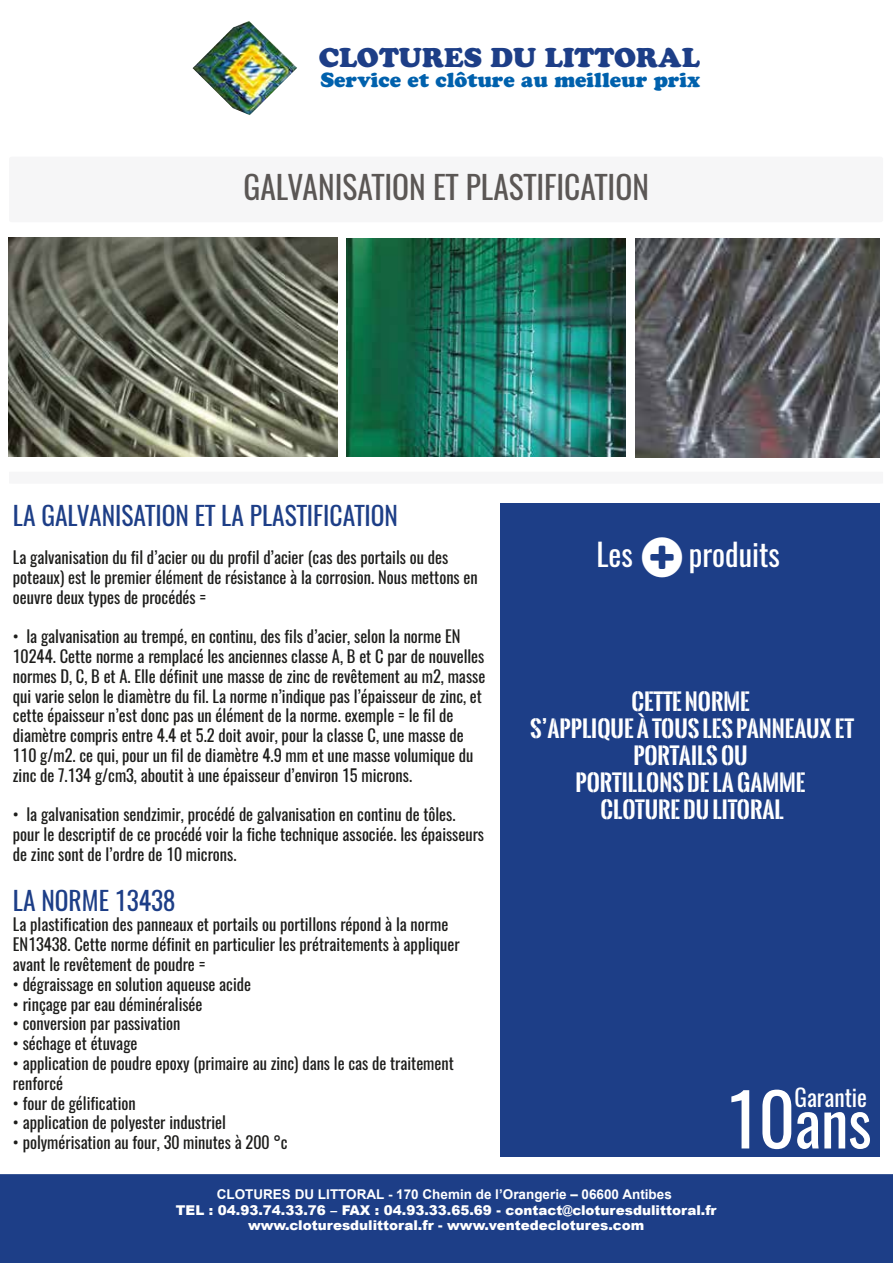
<style>
.page{position:relative;width:893px;height:1263px;background:#fff}
.page>*{position:absolute;margin:0;border:0;box-sizing:border-box;transform-origin:0 0}
.t1{font:62.1px "Oswald";color:#fff}
.t2{font:31.5px "Oswald";color:#5b5755}
.t3{font:30.6px "Oswald";color:#fff}
.t4{font:27px "Cooper Black Std";color:#1d3e87}
.t5{font:25.5px "Oswald";color:#1d3e87}
.t6{font:23.4px "Oswald";color:#fff}
.t7{font:700 22.5px/27px "Oswald Stencil";color:#fff;text-align:center}
.t8{font:20.4px "Cooper Black Std";color:#0061ad}
.t9{font:16.5px/19.8px "Oswald";color:#1d1d1b}
.t10{font:900 13.5px/15.3px "Arial";color:#fff;text-align:center}
.t11{font:700 13.5px "Arial";color:#fff}
.s1{font-size:72px}
</style>
<div class="page">
<div style="left:500px;top:503px;width:379px;height:653px;background:#1d3e87"></div>
<div style="left:9px;top:157px;width:874px;height:65px;background:#f6f6f7;border-radius:3px"></div>
<img style="left:192px;top:21px;width:105px;height:94px">
<div style="left:0;top:1174px;width:893px;height:89px;background:#1d3e87"></div>
<img style="left:9px;top:238px;width:328px;height:218px">
<img style="left:347px;top:239px;width:279px;height:217px">
<img style="left:636px;top:239px;width:243px;height:219px">
<h3 class="t4" style="left:319px;top:41px;width:382px">CLOTURES DU LITTORAL</h3>
<p class="t8" style="left:320px;top:67px;width:381px">Service et clôture au meilleur prix</p>
<h2 class="t2" style="left:244px;top:165px;width:407px">GALVANISATION ET PLASTIFICATION</h2>
<h3 class="t5" style="left:13px;top:498px;width:387px">LA GALVANISATION ET LA PLASTIFICATION</h3>
<p class="t9" style="left:13px;top:547px;width:466px">La galvanisation du fil d’acier ou du profil d’acier (cas des portails ou des poteaux) est le premier élément de résistance à la corrosion. Nous mettons en oeuvre deux types de procédés =</p>
<p class="t9" style="left:13px;top:627px;width:474px">• la galvanisation au trempé, en continu, des fils d’acier, selon la norme EN 10244. Cette norme a remplacé les anciennes classe A, B et C par de nouvelles normes D, C, B et A. Elle définit une masse de zinc de revêtement au m2, masse qui varie selon le diamètre du fil. La norme n’indique pas l’épaisseur de zinc, et cette épaisseur n’est donc pas un élément de la norme. exemple = le fil de diamètre compris entre 4.4 et 5.2 doit avoir, pour la classe C, une masse de 110 g/m2. ce qui, pour un fil de diamètre 4.9 mm et une masse volumique du zinc de 7.134 g/cm3, aboutit à une épaisseur d’environ 15 microns.</p>
<p class="t9" style="left:13px;top:805px;width:473px">• la galvanisation sendzimir, procédé de galvanisation en continu de tôles. pour le descriptif de ce procédé voir la fiche technique associée. les épaisseurs de zinc sont de l’ordre de 10 microns.</p>
<h3 class="t5" style="left:13px;top:883px;width:164px">LA NORME 13438</h3>
<p class="t9" style="left:13px;top:915px;width:448px">La plastification des panneaux et portails ou portillons répond à la norme<br>EN13438. Cette norme définit en particulier les prétraitements à appliquer avant le revêtement de poudre =</p>
<p class="t9" style="left:13px;top:974px;width:240px">• dégraissage en solution aqueuse acide</p>
<p class="t9" style="left:13px;top:994px;width:191px">• rinçage par eau déminéralisée</p>
<p class="t9" style="left:13px;top:1014px;width:169px">• conversion par passivation</p>
<p class="t9" style="left:13px;top:1033px;width:126px">• séchage et étuvage</p>
<p class="t9" style="left:13px;top:1053px;width:442px">• application de poudre epoxy (primaire au zinc) dans le cas de traitement renforcé</p>
<p class="t9" style="left:13px;top:1093px;width:124px">• four de gélification</p>
<p class="t9" style="left:13px;top:1113px;width:215px">• application de polyester industriel</p>
<p class="t9" style="left:13px;top:1132px;width:276px">• polymérisation au four, 30 minutes à 200 °c</p>
<h3 class="t3" style="left:596px;top:533px;width:38px">Les</h3>
<h3 class="t3" style="left:689px;top:533px;width:93px">produits</h3>
<h3 class="t7" style="left:530px;top:688px;width:325px">CETTE NORME<br>S’APPLIQUE À TOUS LES PANNEAUX ET<br>PORTAILS OU<br>PORTILLONS DE LA GAMME<br>CLOTURE DU LITORAL</h3>
<h3 class="t6" style="left:794px;top:1081px;width:74px">Garantie</h3>
<h1 class="t1" style="left:725px;top:1080px;width:148px"><span class="s1">10</span>ans</h1>
<p class="t11" style="left:217px;top:1185px;width:457px">CLOTURES DU LITTORAL - 170 Chemin de l’Orangerie – 06600 Antibes</p>
<p class="t10" style="left:176px;top:1202px;width:542px">TEL : 04.93.74.33.76 – FAX : 04.93.33.65.69 - contact@cloturesdulittoral.fr www.cloturesdulittoral.fr - www.ventedeclotures.com</p>
</div>
